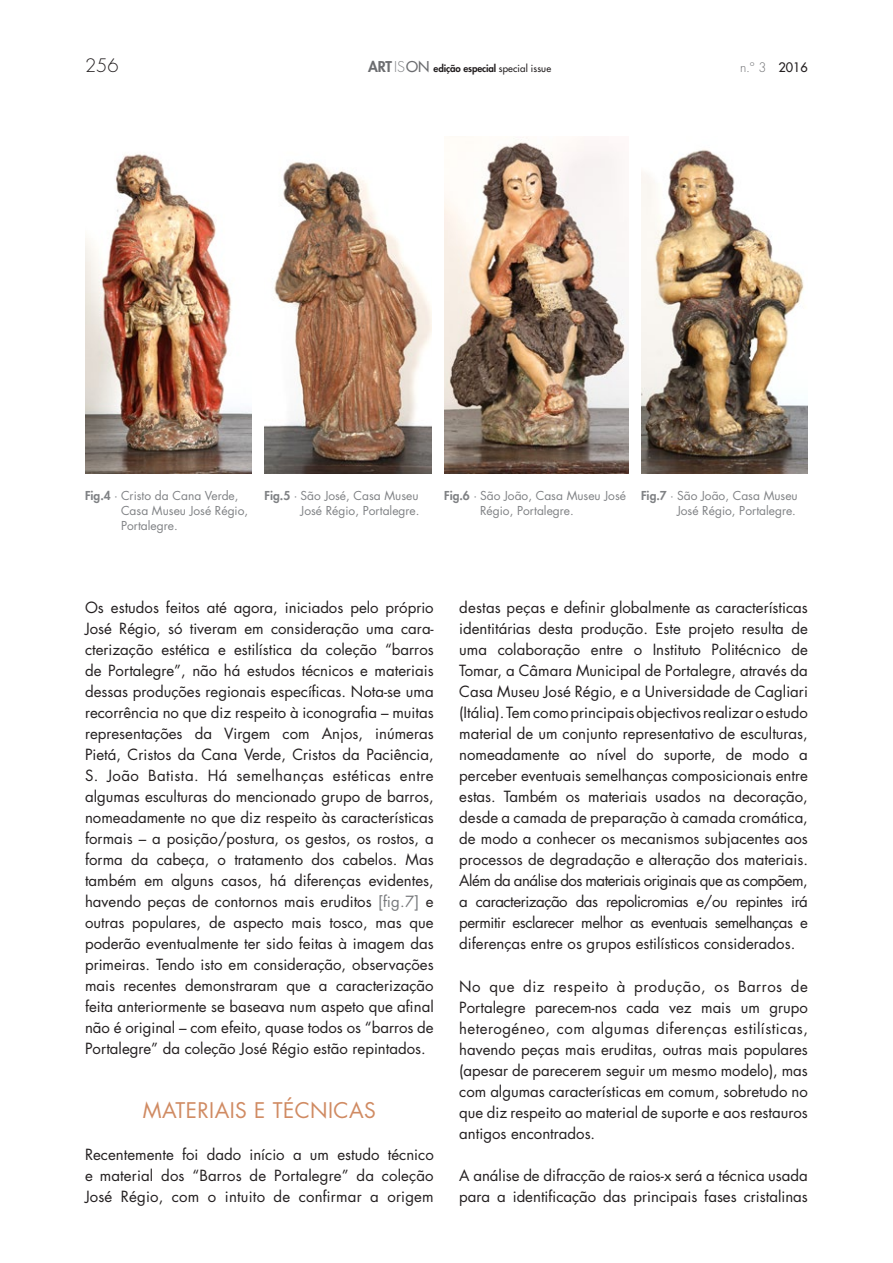
<style>
.page{position:relative;width:893px;height:1263px;background:#fff}
.page>*{position:absolute;margin:0;border:0;box-sizing:border-box;transform-origin:0 0}
.t1{font:21px "Futura Std";letter-spacing:.02em;color:#d08b63}
.t2{font:300 18px "Futura Std";color:#231f20}
.t3{font:15px/21px "Futura Std";color:#231f20;text-align:justify}
.t4{font:300 12.75px "Futura Std";color:#6c6d70}
.t5{font:12px/15px "Futura Std";color:#808285}
.t6{font:800 9.75px "Futura Std";letter-spacing:-.01em;color:#231f20}
.s1{font-size:14.55px;color:#6c6d70}
.s2{font-weight:300;font-size:14.55px;color:#808285}
.s3{font-weight:500;font-size:14.55px;color:#6c6d70}
.s4{font-weight:500}
.s5{font-weight:500;color:#231f20}
.s6{font-weight:800}
.s7{color:#76787b}
</style>
<div class="page">
<img style="left:85px;top:154px;width:167px;height:319px">
<img style="left:265px;top:162px;width:166px;height:311px">
<img style="left:444px;top:138px;width:184px;height:335px">
<img style="left:641px;top:149px;width:167px;height:324px">
<p class="t2" style="left:85px;top:54px;width:35px">256</p>
<p class="t6" style="left:368px;top:62px;width:185px"><span class="s1">ART</span> <span class="s2">IS</span><span class="s3">ON</span> edição especial <span class="s4">special issue</span></p>
<p class="t4" style="left:740px;top:59px;width:69px">n.º 3 <span class="s5">2016</span></p>
<p class="t5" style="left:121px;top:489px;width:129px;text-indent:-36px"><span class="s6">Fig.4</span> · Cristo da Cana Verde,<br>Casa Museu José Régio,<br>Portalegre.</p>
<p class="t5" style="left:265px;top:489px;width:156px;text-align:right"><span class="s6">Fig.5</span> · São José, Casa Museu<br>José Régio, Portalegre.</p>
<p class="t5" style="left:480px;top:489px;width:147px;text-indent:-36px"><span class="s6">Fig.6</span> · São João, Casa Museu José<br>Régio, Portalegre.</p>
<p class="t5" style="left:641px;top:489px;width:158px;text-align:right"><span class="s6">Fig.7</span> · São João, Casa Museu<br>José Régio, Portalegre.</p>
<p class="t3" style="left:85px;top:597px;width:350px">Os estudos feitos até agora, iniciados pelo próprio José Régio, só tiveram em consideração uma cara&shy;cterização estética e estilística da coleção “barros de Portalegre”, não há estudos técnicos e materiais dessas produções regionais específicas. Nota-se uma recorrência no que diz respeito à iconografia – muitas representações da Virgem com Anjos, inúmeras Pietá, Cristos da Cana Verde, Cristos da Paciência, S. João Batista. Há semelhanças estéticas entre algumas esculturas do mencionado grupo de barros, nomeadamente no que diz respeito às características formais – a posição/postura, os gestos, os rostos, a forma da cabeça, o tratamento dos cabelos. Mas também em alguns casos, há diferenças evidentes, havendo peças de contornos mais eruditos <span class="s7">[fig.7]</span> e outras populares, de aspecto mais tosco, mas que poderão eventualmente ter sido feitas à imagem das primeiras. Tendo isto em consideração, observações mais recentes demonstraram que a caracterização feita anteriormente se baseava num aspeto que afinal não é original – com efeito, quase todos os “barros de Portalegre” da coleção José Régio estão repintados.</p>
<p class="t1" style="left:143px;top:1096px;width:235px">MATERIAIS E TÉCNICAS</p>
<p class="t3" style="left:85px;top:1144px;width:350px">Recentemente foi dado início a um estudo técnico e material dos “Barros de Portalegre” da coleção José Régio, com o intuito de confirmar a origem</p>
<p class="t3" style="left:459px;top:597px;width:350px">destas peças e definir globalmente as características identitárias desta produção. Este projeto resulta de uma colaboração entre o Instituto Politécnico de Tomar, a Câmara Municipal de Portalegre, através da Casa Museu José Régio, e a Universidade de Cagliari (Itália). Tem como principais objectivos realizar o estudo material de um conjunto representativo de esculturas, nomeadamente ao nível do suporte, de modo a perceber eventuais semelhanças composicionais entre estas. Também os materiais usados na decoração, desde a camada de preparação à camada cromática, de modo a conhecer os mecanismos subjacentes aos processos de degradação e alteração dos materiais.<br>Além da análise dos materiais originais que as compõem, a caracterização das repolicromias e/ou repintes irá permitir esclarecer melhor as eventuais semelhanças e diferenças entre os grupos estilísticos considerados.</p>
<p class="t3" style="left:459px;top:976px;width:350px">No que diz respeito à produção, os Barros de Portalegre parecem-nos cada vez mais um grupo heterogéneo, com algumas diferenças estilísticas, havendo peças mais eruditas, outras mais populares (apesar de parecerem seguir um mesmo modelo), mas com algumas características em comum, sobretudo no que diz respeito ao material de suporte e aos restauros antigos encontrados.</p>
<p class="t3" style="left:459px;top:1165px;width:350px">A análise de difracção de raios-x será a técnica usada para a identificação das principais fases cristalinas</p>
</div>
